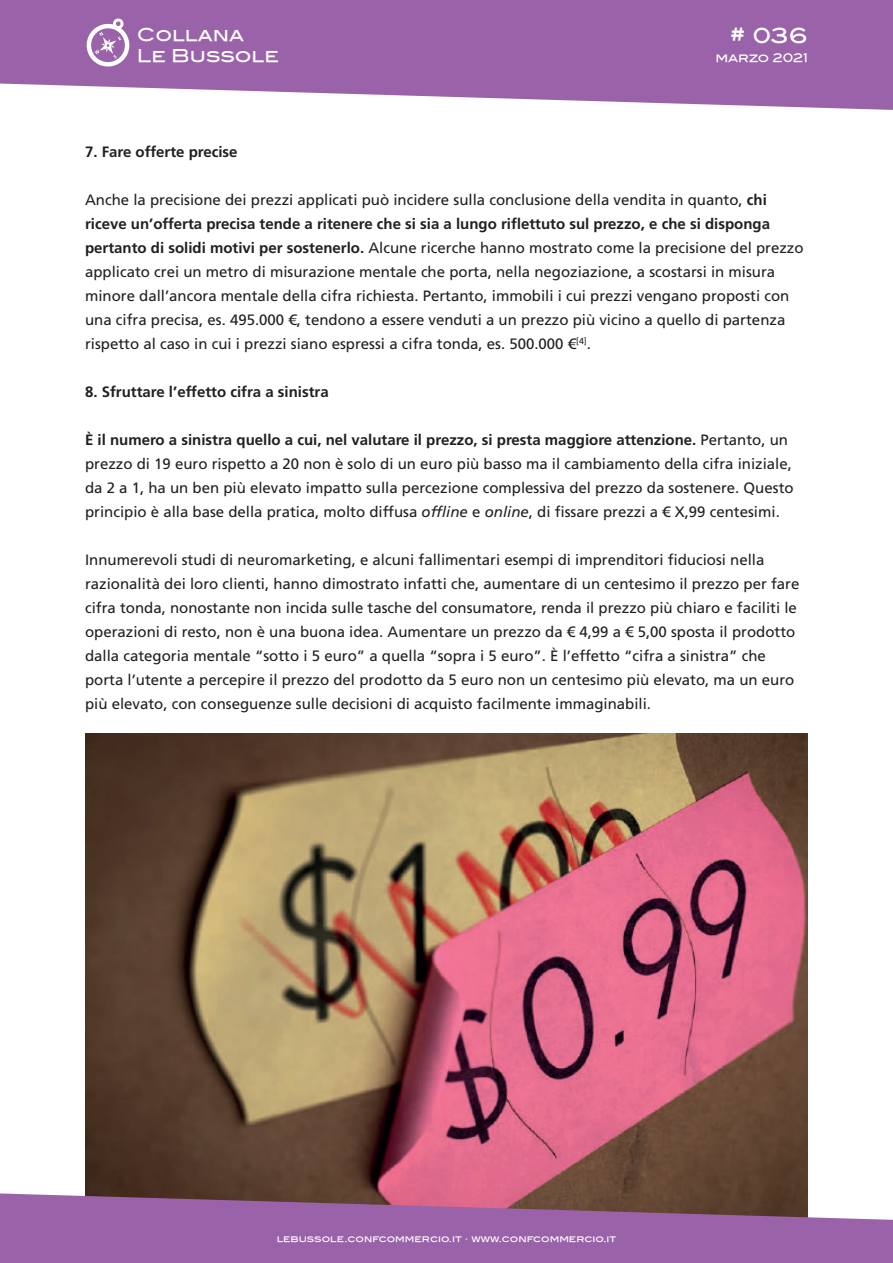
<style>
.page{position:relative;width:893px;height:1263px;background:#fff}
.page>*{position:absolute;margin:0;border:0;box-sizing:border-box;transform-origin:0 0}
.t1{font:21px "Blair Md ITCTT Medium";color:#fff}
.t2{font:17.7px/21.1px "Blair Md ITCTT Medium";color:#fff}
.t3{font:15px/24px "Frutiger LT Std";color:#231f20}
.t4{font:700 15px "Frutiger LT Std";color:#231f20}
.t5{font:12px "Blair Md ITCTT Medium";letter-spacing:-.01em;color:#fff}
.t6{font:9px "Blair Md ITCTT Medium";color:#fff}
.s1{font-weight:700}
.s2{font-style:italic}
</style>
<div class="page">
<svg style="left:0;top:0;width:893px;height:110px;background:#a676b3"></svg>
<svg style="left:85px;top:18px;width:47px;height:52px"></svg>
<img style="left:86px;top:733px;width:721px;height:460px">
<svg style="left:0;top:1193px;width:893px;height:70px;background:#97649b"></svg>
<p class="t2" style="left:137px;top:22px;width:143px">Collana<br>Le Bussole</p>
<h1 class="t1" style="left:730px;top:23px;width:80px"># 036</h1>
<p class="t5" style="left:715px;top:50px;width:94px">marzo 2021</p>
<p class="t4" style="left:85px;top:143px;width:154px">7. Fare offerte precise</p>
<p class="t3" style="left:85px;top:188px;width:720px">Anche la precisione dei prezzi applicati può incidere sulla conclusione della vendita in quanto, <span class="s1">chi riceve un’offerta precisa tende a ritenere che si sia a lungo riflettuto sul prezzo, e che si disponga pertanto di solidi motivi per sostenerlo.</span> Alcune ricerche hanno mostrato come la precisione del prezzo applicato crei un metro di misurazione mentale che porta, nella negoziazione, a scostarsi in misura minore dall’ancora mentale della cifra richiesta. Pertanto, immobili i cui prezzi vengano proposti con una cifra precisa, es. 495.000 €, tendono a essere venduti a un prezzo più vicino a quello di partenza rispetto al caso in cui i prezzi siano espressi a cifra tonda, es. 500.000 €<sup>[4]</sup>.</p>
<p class="t4" style="left:85px;top:383px;width:245px">8. Sfruttare l’effetto cifra a sinistra</p>
<p class="t3" style="left:85px;top:428px;width:710px"><span class="s1">È il numero a sinistra quello a cui, nel valutare il prezzo, si presta maggiore attenzione.</span> Pertanto, un prezzo di 19 euro rispetto a 20 non è solo di un euro più basso ma il cambiamento della cifra iniziale, da 2 a 1, ha un ben più elevato impatto sulla percezione complessiva del prezzo da sostenere. Questo principio è alla base della pratica, molto diffusa <span class="s2">offline</span> e <span class="s2">online</span>, di fissare prezzi a € X,99 centesimi.</p>
<p class="t3" style="left:85px;top:548px;width:716px">Innumerevoli studi di neuromarketing, e alcuni fallimentari esempi di imprenditori fiduciosi nella razionalità dei loro clienti, hanno dimostrato infatti che, aumentare di un centesimo il prezzo per fare cifra tonda, nonostante non incida sulle tasche del consumatore, renda il prezzo più chiaro e faciliti le operazioni di resto, non è una buona idea. Aumentare un prezzo da € 4,99 a € 5,00 sposta il prodotto dalla categoria mentale “sotto i 5 euro” a quella “sopra i 5 euro”. È l’effetto “cifra a sinistra” che porta l’utente a percepire il prezzo del prodotto da 5 euro non un centesimo più elevato, ma un euro più elevato, con conseguenze sulle decisioni di acquisto facilmente immaginabili.</p>
<p class="t6" style="left:277px;top:1234px;width:341px">lebussole.confcommercio.it · www.confcommercio.it</p>
</div>
